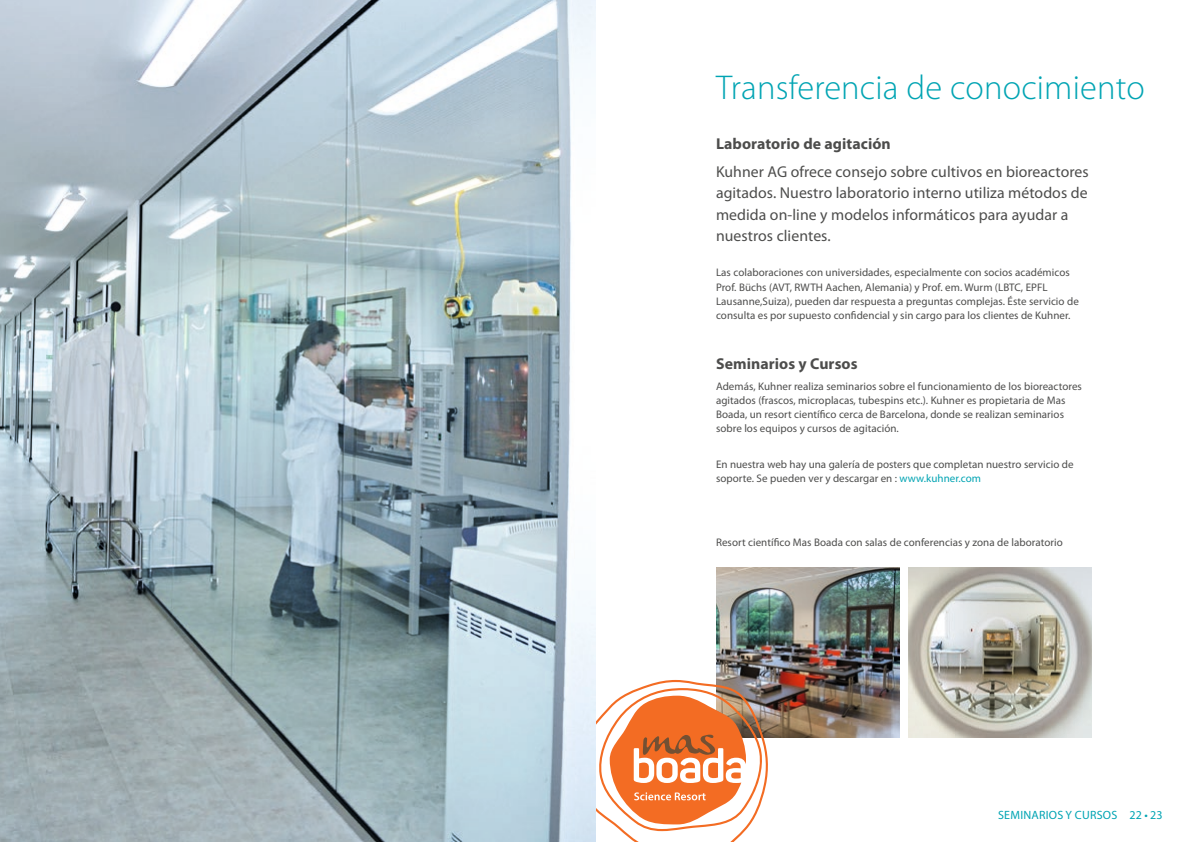
<style>
.page{position:relative;width:1191px;height:842px;background:#fff}
.page>*{position:absolute;margin:0;border:0;box-sizing:border-box;transform-origin:0 0}
.Head{font:300 34.5px "Myriad Pro";letter-spacing:.005em;color:#00a4b3}
.Lead{font:15.8px/21.3px "Myriad Pro";letter-spacing:.005em;color:#4d4d4c}
.Titel{font:700 15.8px "Myriad Pro";letter-spacing:.005em;color:#4d4d4c}
.Fusszeile{font:12px "Myriad Pro";letter-spacing:.02em;color:#00a4b3}
.Text{font:11px/14.2px "Myriad Pro";letter-spacing:.005em;color:#4d4d4c}
.Lead-2{font:11px/14.2px "Myriad Pro";letter-spacing:.005em;color:#4d4d4c}
.s1{color:#00a4b3}
</style>
<div class="page">
<img style="left:716px;top:567px;width:183px;height:170px">
<img style="left:908px;top:567px;width:183px;height:170px">
<svg style="left:595px;top:680px;width:173px;height:162px"></svg>
<img style="left:0;top:0;width:595px;height:842px">
<p class="Head" style="left:716px;top:67px;width:430px">Transferencia de conocimiento</p>
<p class="Titel" style="left:716px;top:133px;width:176px">Laboratorio de agitación</p>
<p class="Lead" style="left:716px;top:161px;width:374px">Kuhner AG ofrece consejo sobre cultivos en bioreactores agitados. Nuestro laboratorio interno utiliza métodos de medida on-line y modelos informáticos para ayudar a nuestros clientes.</p>
<p class="Lead-2" style="left:716px;top:265px;width:364px">Las colaboraciones con universidades, especialmente con socios académicos Prof. Büchs (AVT, RWTH Aachen, Alemania) y Prof. em. Wurm (LBTC, EPFL Lausanne,Suiza), pueden dar respuesta a preguntas complejas. Éste servicio de consulta es por supuesto confidencial y sin cargo para los clientes de Kuhner.</p>
<p class="Titel" style="left:716px;top:353px;width:143px">Seminarios y Cursos</p>
<p class="Text" style="left:716px;top:379px;width:367px">Además, Kuhner realiza seminarios sobre el funcionamiento de los bioreactores agitados (frascos, microplacas, tubespins etc.). Kuhner es propietaria de Mas Boada, un resort científico cerca de Barcelona, donde se realizan seminarios sobre los equipos y cursos de agitación.</p>
<p class="Text" style="left:716px;top:457px;width:359px">En nuestra web hay una galería de posters que completan nuestro servicio de soporte. Se pueden ver y descargar en : <span class="s1">www.kuhner.com</span></p>
<p class="Text" style="left:716px;top:535px;width:348px">Resort científico Mas Boada con salas de conferencias y zona de laboratorio</p>
<p class="Fusszeile" style="left:998px;top:808px;width:166px">SEMINARIOS Y CURSOS 22 • 23</p>
</div>
